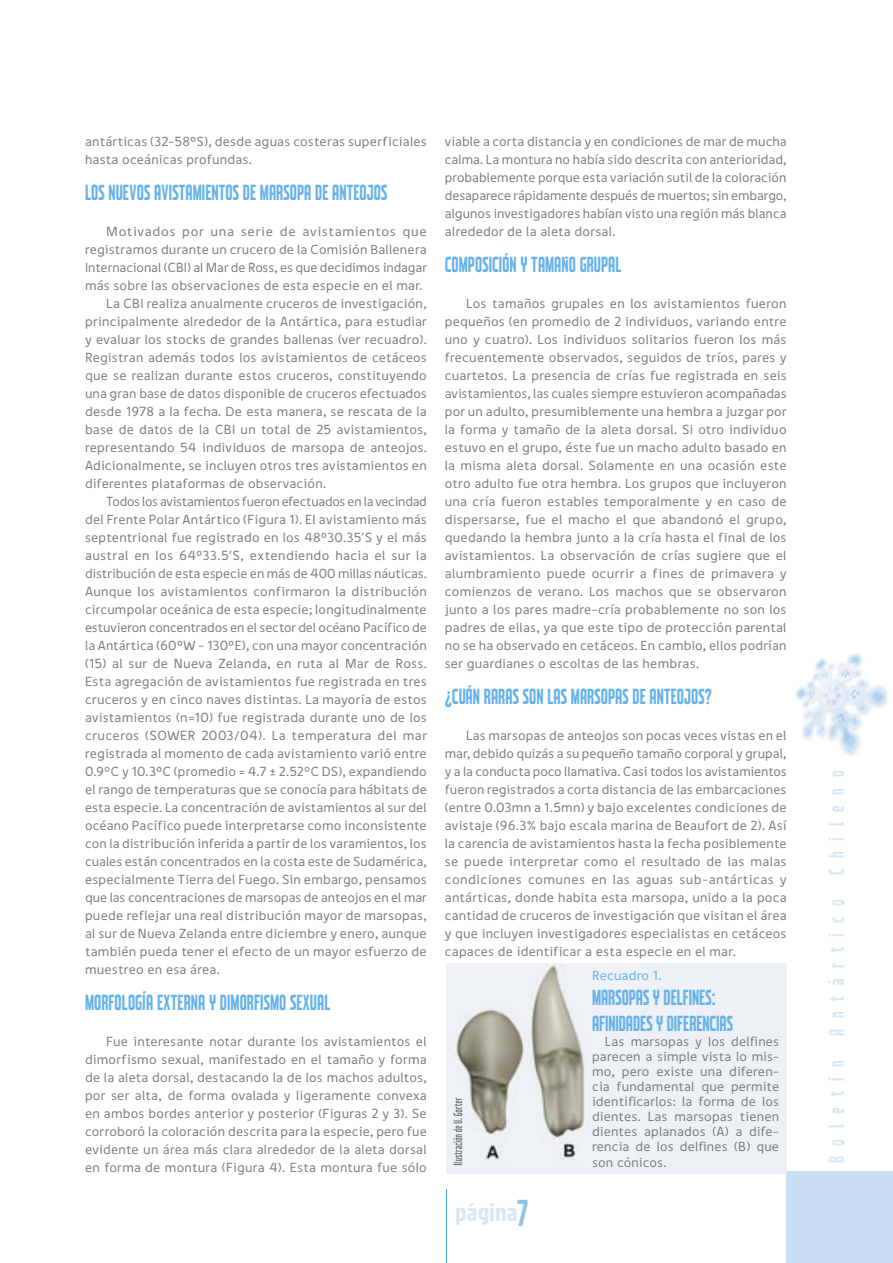
<style>
.page{position:relative;width:893px;height:1263px;background:#fff}
.page>*{position:absolute;margin:0;border:0;box-sizing:border-box;transform-origin:0 0}
.t1{font:24px "TCL355";letter-spacing:-.005em;color:#dae8f5;scale:1.5 1}
.t2{font:21px/25.2px "TCL355";color:#66b2e8}
.t3{font:21px "TCL355";letter-spacing:.505em;color:#dae8f5}
.t4{font:13.5px/18px "Digna";letter-spacing:.01em;color:#7b7c7c;text-align:justify}
.t5{font:13.5px "Digna";letter-spacing:-.02em;color:#7b7c7c}
.t6{font:13.5px "Digna";letter-spacing:.03em;color:#7b7c7c}
.t7{font:13.5px "Digna";letter-spacing:.05em;color:#7b7c7c}
.t8{font:13.5px "Digna";letter-spacing:.01em;color:#66b2e8}
.s1{font-size:36px;color:#90c1e9}
</style>
<div class="page">
<img style="left:796px;top:653px;width:92px;height:103px">
<div style="left:787px;top:1172px;width:106px;height:91px;background:#c9dff5"></div>
<hr style="left:446px;top:1190px;width:1px;height:73px;background:#3ca6e6">
<div style="left:446px;top:963px;width:341px;height:211px;background:#edf1f5"></div>
<img style="left:454px;top:965px;width:134px;height:201px">
<img style="left:453px;top:1097px;width:9px;height:68px">
<p class="t4" style="left:85px;top:132px;width:343px">antárticas (32-58°S), desde aguas costeras superficiales hasta oceánicas profundas.</p>
<h2 class="t2" style="left:85px;top:179px;width:304px">LOS NUEVOS AVISTAMIENTOS DE MARSOPA DE ANTEOJOS</h2>
<p class="t7" style="left:106px;top:223px;width:322px">Motivados por una serie de avistamientos que</p>
<p class="t4" style="left:85px;top:240px;width:343px">registramos durante un crucero de la Comisión Ballenera</p>
<p class="t4" style="left:85px;top:258px;width:343px">Internacional (CBI) al Mar de Ross, es que decidimos indagar</p>
<p class="t4" style="left:85px;top:276px;width:339px">más sobre las observaciones de esta especie en el mar.</p>
<p class="t4" style="left:106px;top:294px;width:322px">La CBI realiza anualmente cruceros de investigación,</p>
<p class="t4" style="left:85px;top:312px;width:343px">principalmente alrededor de la Antártica, para estudiar</p>
<p class="t4" style="left:85px;top:330px;width:343px">y evaluar los stocks de grandes ballenas (ver recuadro).</p>
<p class="t4" style="left:85px;top:348px;width:343px">Registran además todos los avistamientos de cetáceos</p>
<p class="t4" style="left:85px;top:366px;width:343px">que se realizan durante estos cruceros, constituyendo</p>
<p class="t4" style="left:85px;top:384px;width:343px">una gran base de datos disponible de cruceros efectuados</p>
<p class="t4" style="left:85px;top:402px;width:343px">desde 1978 a la fecha. De esta manera, se rescata de la</p>
<p class="t4" style="left:85px;top:420px;width:343px">base de datos de la CBI un total de 25 avistamientos,</p>
<p class="t4" style="left:85px;top:438px;width:343px">representando 54 individuos de marsopa de anteojos.</p>
<p class="t4" style="left:85px;top:456px;width:343px">Adicionalmente, se incluyen otros tres avistamientos en</p>
<p class="t4" style="left:85px;top:474px;width:243px">diferentes plataformas de observación.</p>
<p class="t5" style="left:106px;top:493px;width:322px">Todos los avistamientos fueron efectuados en la vecindad</p>
<p class="t4" style="left:85px;top:510px;width:343px">del Frente Polar Antártico (Figura 1). El avistamiento más</p>
<p class="t4" style="left:85px;top:528px;width:343px">septentrional fue registrado en los 48°30.35’S y el más</p>
<p class="t4" style="left:85px;top:546px;width:343px">austral en los 64°33.5’S, extendiendo hacia el sur la</p>
<p class="t4" style="left:85px;top:564px;width:343px">distribución de esta especie en más de 400 millas náuticas.</p>
<p class="t4" style="left:85px;top:582px;width:343px">Aunque los avistamientos confirmaron la distribución</p>
<p class="t4" style="left:85px;top:600px;width:343px">circumpolar oceánica de esta especie; longitudinalmente</p>
<p class="t4" style="left:85px;top:618px;width:343px">estuvieron concentrados en el sector del océano Pacífico de</p>
<p class="t4" style="left:85px;top:636px;width:343px">la Antártica (60°W – 130°E), con una mayor concentración</p>
<p class="t4" style="left:85px;top:654px;width:343px">(15) al sur de Nueva Zelanda, en ruta al Mar de Ross.</p>
<p class="t4" style="left:85px;top:672px;width:343px">Esta agregación de avistamientos fue registrada en tres</p>
<p class="t4" style="left:85px;top:690px;width:343px">cruceros y en cinco naves distintas. La mayoría de estos</p>
<p class="t4" style="left:85px;top:708px;width:343px">avistamientos (n=10) fue registrada durante uno de los</p>
<p class="t6" style="left:85px;top:727px;width:343px">cruceros (SOWER 2003/04). La temperatura del mar</p>
<p class="t4" style="left:85px;top:744px;width:343px">registrada al momento de cada avistamiento varió entre</p>
<p class="t4" style="left:85px;top:762px;width:343px">0.9°C y 10.3°C (promedio = 4.7 ± 2.52°C DS), expandiendo</p>
<p class="t4" style="left:85px;top:780px;width:343px">el rango de temperaturas que se conocía para hábitats de</p>
<p class="t4" style="left:85px;top:798px;width:343px">esta especie. La concentración de avistamientos al sur del</p>
<p class="t4" style="left:85px;top:816px;width:343px">océano Pacífico puede interpretarse como inconsistente</p>
<p class="t4" style="left:85px;top:834px;width:343px">con la distribución inferida a partir de los varamientos, los</p>
<p class="t4" style="left:85px;top:852px;width:343px">cuales están concentrados en la costa este de Sudamérica,</p>
<p class="t4" style="left:85px;top:870px;width:343px">especialmente Tierra del Fuego. Sin embargo, pensamos</p>
<p class="t4" style="left:85px;top:888px;width:343px">que las concentraciones de marsopas de anteojos en el mar</p>
<p class="t4" style="left:85px;top:906px;width:343px">puede reflejar una real distribución mayor de marsopas,</p>
<p class="t4" style="left:85px;top:924px;width:343px">al sur de Nueva Zelanda entre diciembre y enero, aunque</p>
<p class="t4" style="left:85px;top:942px;width:343px">también pueda tener el efecto de un mayor esfuerzo de</p>
<p class="t4" style="left:85px;top:960px;width:136px">muestreo en esa área.</p>
<h2 class="t2" style="left:85px;top:989px;width:247px">MORFOLOGÍA EXTERNA Y DIMORFISMO SEXUAL</h2>
<p class="t4" style="left:85px;top:1032px;width:343px;text-indent:21px">Fue interesante notar durante los avistamientos el dimorfismo sexual, manifestado en el tamaño y forma de la aleta dorsal, destacando la de los machos adultos, por ser alta, de forma ovalada y ligeramente convexa en ambos bordes anterior y posterior (Figuras 2 y 3). Se corroboró la coloración descrita para la especie, pero fue evidente un área más clara alrededor de la aleta dorsal en forma de montura (Figura 4). Esta montura fue sólo</p>
<p class="t4" style="left:445px;top:132px;width:343px">viable a corta distancia y en condiciones de mar de mucha calma. La montura no había sido descrita con anterioridad, probablemente porque esta variación sutil de la coloración desaparece rápidamente después de muertos; sin embargo, algunos investigadores habían visto una región más blanca alrededor de la aleta dorsal.</p>
<h2 class="t2" style="left:445px;top:251px;width:178px">COMPOSICIÓN Y TAMAÑO GRUPAL</h2>
<p class="t4" style="left:445px;top:294px;width:343px;text-indent:21px">Los tamaños grupales en los avistamientos fueron pequeños (en promedio de 2 individuos, variando entre uno y cuatro). Los individuos solitarios fueron los más frecuentemente observados, seguidos de tríos, pares y cuartetos. La presencia de crías fue registrada en seis avistamientos, las cuales siempre estuvieron acompañadas por un adulto, presumiblemente una hembra a juzgar por la forma y tamaño de la aleta dorsal. Si otro individuo estuvo en el grupo, éste fue un macho adulto basado en la misma aleta dorsal. Solamente en una ocasión este otro adulto fue otra hembra. Los grupos que incluyeron una cría fueron estables temporalmente y en caso de dispersarse, fue el macho el que abandonó el grupo, quedando la hembra junto a la cría hasta el final de los avistamientos. La observación de crías sugiere que el alumbramiento puede ocurrir a fines de primavera y comienzos de verano. Los machos que se observaron junto a los pares madre-cría probablemente no son los padres de ellas, ya que este tipo de protección parental no se ha observado en cetáceos. En cambio, ellos podrían ser guardianes o escoltas de las hembras.</p>
<h2 class="t2" style="left:445px;top:683px;width:269px">¿CUÁN RARAS SON LAS MARSOPAS DE ANTEOJOS?</h2>
<p class="t4" style="left:445px;top:726px;width:343px;text-indent:21px">Las marsopas de anteojos son pocas veces vistas en el mar, debido quizás a su pequeño tamaño corporal y grupal, y a la conducta poco llamativa. Casi todos los avistamientos fueron registrados a corta distancia de las embarcaciones (entre 0.03mn a 1.5mn) y bajo excelentes condiciones de avistaje (96.3% bajo escala marina de Beaufort de 2). Así la carencia de avistamientos hasta la fecha posiblemente se puede interpretar como el resultado de las malas condiciones comunes en las aguas sub-antárticas y antárticas, donde habita esta marsopa, unido a la poca cantidad de cruceros de investigación que visitan el área y que incluyen investigadores especialistas en cetáceos capaces de identificar a esta especie en el mar.</p>
<p class="t8" style="left:592px;top:967px;width:71px">Recuadro 1.</p>
<h2 class="t2" style="left:592px;top:984px;width:142px">MARSOPAS Y DELFINES:<br>AFINIDADES Y DIFERENCIAS</h2>
<p class="t4" style="left:592px;top:1033px;width:189px;line-height:15.1px;text-indent:13px">Las marsopas y los delfines parecen a simple vista lo mis&shy;mo, pero existe una diferen&shy;cia fundamental que permite identificarlos: la forma de los dientes. Las marsopas tienen dientes aplanados (A) a dife&shy;rencia de los delfines (B) que son cónicos.</p>
<h1 class="t1" style="left:455px;top:1199px;width:51px">página<span class="s1">7</span></h1>
<h2 class="t3" style="left:824px;top:1163px;width:394px;rotate:-90deg">Boletín Antártico Chileno</h2>
</div>
